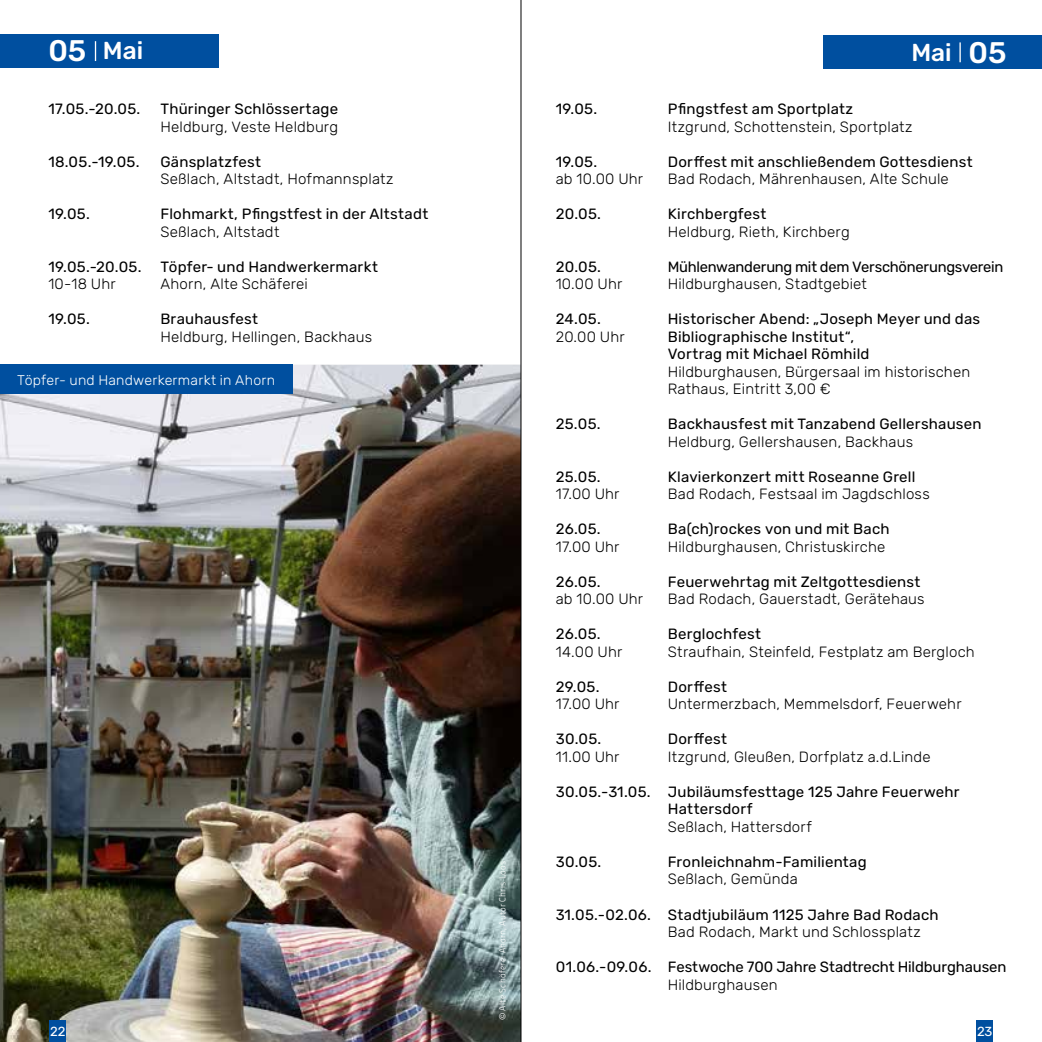
<style>
.page{position:relative;width:1042px;height:1042px;background:#fff}
.page>*{position:absolute;margin:0;border:0;box-sizing:border-box;transform-origin:0 0}
.t1{font:500 24.5px "Rubik";color:#fff}
.t2{font:300 14.88px/17.5px "Rubik";letter-spacing:.015em;color:#000}
.t3{font:14.88px/17.5px "Rubik";letter-spacing:.015em;color:#000}
.t4{font:14.88px "Rubik";letter-spacing:-.005em;color:#000}
.t5{font:14.88px "Rubik";letter-spacing:-.015em;color:#000}
.t6{font:300 14px "Rubik";letter-spacing:.015em;color:#fff}
.t7{font:13.12px "Rubik";color:#fff}
.t8{font:8.75px "Panefresco 250 wt";letter-spacing:.02em;color:#fff}
.s1{font-size:29.75px}
.s2{font-family:"Rubik";font-weight:300}
</style>
<div class="page">
<img style="left:0;top:365px;width:521px;height:677px">
<div style="left:0;top:365px;width:293px;height:29px;background:#004f9f"></div>
<div style="left:50px;top:1020px;width:16px;height:22px;background:#004f9f"></div>
<div style="left:976px;top:1020px;width:17px;height:22px;background:#004f9f"></div>
<div style="left:0;top:34px;width:219px;height:34px;background:#004f9f"></div>
<svg style="left:95px;top:41px;width:1px;height:20px"></svg>
<div style="left:823px;top:36px;width:219px;height:33px;background:#004f9f"></div>
<hr style="left:959px;top:42px;width:2px;height:20px;background:#fff">
<hr style="left:521px;top:0;width:1px;height:1042px;background:#000">
<h1 class="t1" style="left:48px;top:37px;width:96px"><span class="s1">05</span> Mai</h1>
<h1 class="t1" style="left:911px;top:38px;width:97px">Mai <span class="s1">05</span></h1>
<p class="t3" style="left:48px;top:101px;width:94px">17.05.-20.05.</p>
<p class="t3" style="left:160px;top:101px;width:179px">Thüringer Schlössertage</p>
<p class="t2" style="left:160px;top:118px;width:179px">Heldburg, Veste Heldburg</p>
<p class="t3" style="left:48px;top:153px;width:93px">18.05.-19.05.</p>
<p class="t3" style="left:160px;top:153px;width:102px">Gänsplatzfest</p>
<p class="t2" style="left:160px;top:171px;width:235px">Seßlach, Altstadt, Hofmannsplatz</p>
<p class="t3" style="left:48px;top:206px;width:43px">19.05.</p>
<p class="t3" style="left:160px;top:206px;width:269px">Flohmarkt, Pfingstfest in der Altstadt</p>
<p class="t2" style="left:160px;top:223px;width:120px">Seßlach, Altstadt</p>
<p class="t3" style="left:48px;top:258px;width:95px">19.05.-20.05.</p>
<p class="t3" style="left:160px;top:258px;width:219px">Töpfer- und Handwerkermarkt</p>
<p class="t2" style="left:48px;top:276px;width:69px">10-18 Uhr</p>
<p class="t2" style="left:160px;top:276px;width:149px">Ahorn, Alte Schäferei</p>
<p class="t3" style="left:48px;top:311px;width:43px">19.05.</p>
<p class="t3" style="left:160px;top:311px;width:99px">Brauhausfest</p>
<p class="t2" style="left:160px;top:328px;width:213px">Heldburg, Hellingen, Backhaus</p>
<p class="t6" style="left:17px;top:372px;width:260px">Töpfer- und Handwerkermarkt in Ahorn</p>
<p class="t8" style="left:496px;top:1020px;width:161px;rotate:-90deg"><span class="s2">©</span> Alte Schäferei Ahorn, Autor Chris Loos</p>
<p class="t3" style="left:556px;top:101px;width:43px">19.05.</p>
<p class="t3" style="left:668px;top:101px;width:187px">Pfingstfest am Sportplatz</p>
<p class="t2" style="left:668px;top:118px;width:246px">Itzgrund, Schottenstein, Sportplatz</p>
<p class="t3" style="left:556px;top:153px;width:43px">19.05.</p>
<p class="t3" style="left:668px;top:153px;width:306px">Dorffest mit anschließendem Gottesdienst</p>
<p class="t2" style="left:556px;top:171px;width:89px">ab 10.00 Uhr</p>
<p class="t2" style="left:668px;top:171px;width:282px">Bad Rodach, Mährenhausen, Alte Schule</p>
<p class="t3" style="left:556px;top:206px;width:47px">20.05.</p>
<p class="t3" style="left:668px;top:206px;width:100px">Kirchbergfest</p>
<p class="t2" style="left:668px;top:223px;width:183px">Heldburg, Rieth, Kirchberg</p>
<p class="t3" style="left:556px;top:258px;width:47px">20.05.</p>
<p class="t5" style="left:668px;top:258px;width:337px">Mühlenwanderung mit dem Verschönerungsverein</p>
<p class="t2" style="left:556px;top:276px;width:68px">10.00 Uhr</p>
<p class="t2" style="left:668px;top:276px;width:201px">Hildburghausen, Stadtgebiet</p>
<p class="t3" style="left:556px;top:311px;width:47px">24.05.</p>
<p class="t3" style="left:668px;top:311px;width:314px">Historischer Abend: „Joseph Meyer und das</p>
<p class="t2" style="left:556px;top:328px;width:70px">20.00 Uhr</p>
<p class="t3" style="left:668px;top:328px;width:203px">Bibliographische Institut“,<br>Vortrag mit Michael Römhild</p>
<p class="t2" style="left:668px;top:363px;width:304px">Hildburghausen, Bürgersaal im historischen<br>Rathaus, Eintritt 3,00 €</p>
<p class="t3" style="left:556px;top:416px;width:46px">25.05.</p>
<p class="t3" style="left:668px;top:416px;width:315px">Backhausfest mit Tanzabend Gellershausen</p>
<p class="t2" style="left:668px;top:433px;width:247px">Heldburg, Gellershausen, Backhaus</p>
<p class="t3" style="left:556px;top:468px;width:46px">25.05.</p>
<p class="t3" style="left:668px;top:468px;width:249px">Klavierkonzert mitt Roseanne Grell</p>
<p class="t2" style="left:556px;top:486px;width:65px">17.00 Uhr</p>
<p class="t2" style="left:668px;top:486px;width:263px">Bad Rodach, Festsaal im Jagdschloss</p>
<p class="t3" style="left:556px;top:521px;width:46px">26.05.</p>
<p class="t3" style="left:668px;top:521px;width:223px">Ba(ch)rockes von und mit Bach</p>
<p class="t2" style="left:556px;top:538px;width:65px">17.00 Uhr</p>
<p class="t2" style="left:668px;top:538px;width:219px">Hildburghausen, Christuskirche</p>
<p class="t3" style="left:556px;top:573px;width:46px">26.05.</p>
<p class="t3" style="left:668px;top:573px;width:254px">Feuerwehrtag mit Zeltgottesdienst</p>
<p class="t2" style="left:556px;top:591px;width:89px">ab 10.00 Uhr</p>
<p class="t2" style="left:668px;top:591px;width:258px">Bad Rodach, Gauerstadt, Gerätehaus</p>
<p class="t3" style="left:556px;top:626px;width:46px">26.05.</p>
<p class="t3" style="left:668px;top:626px;width:95px">Berglochfest</p>
<p class="t2" style="left:556px;top:643px;width:68px">14.00 Uhr</p>
<p class="t2" style="left:668px;top:643px;width:308px">Straufhain, Steinfeld, Festplatz am Bergloch</p>
<p class="t3" style="left:556px;top:678px;width:45px">29.05.</p>
<p class="t3" style="left:668px;top:678px;width:61px">Dorffest</p>
<p class="t2" style="left:556px;top:696px;width:65px">17.00 Uhr</p>
<p class="t2" style="left:668px;top:696px;width:295px">Untermerzbach, Memmelsdorf, Feuerwehr</p>
<p class="t3" style="left:556px;top:731px;width:47px">30.05.</p>
<p class="t3" style="left:668px;top:731px;width:61px">Dorffest</p>
<p class="t2" style="left:556px;top:748px;width:65px">11.00 Uhr</p>
<p class="t2" style="left:668px;top:748px;width:264px">Itzgrund, Gleußen, Dorfplatz a.d.Linde</p>
<p class="t3" style="left:668px;top:783px;width:293px;text-indent:-112px">30.05.-31.05. Jubiläumsfesttage 125 Jahre Feuerwehr<br>Hattersdorf</p>
<p class="t2" style="left:668px;top:818px;width:146px">Seßlach, Hattersdorf</p>
<p class="t3" style="left:556px;top:853px;width:47px">30.05.</p>
<p class="t3" style="left:668px;top:853px;width:200px">Fronleichnahm-Familientag</p>
<p class="t2" style="left:668px;top:871px;width:132px">Seßlach, Gemünda</p>
<p class="t3" style="left:556px;top:906px;width:384px">31.05.-02.06. Stadtjubiläum 1125 Jahre Bad Rodach</p>
<p class="t2" style="left:668px;top:923px;width:255px">Bad Rodach, Markt und Schlossplatz</p>
<p class="t4" style="left:556px;top:958px;width:452px">01.06.-09.06. Festwoche 700 Jahre Stadtrecht Hildburghausen</p>
<p class="t2" style="left:668px;top:976px;width:111px">Hildburghausen</p>
<p class="t7" style="left:50px;top:1024px;width:17px">22</p>
<p class="t7" style="left:977px;top:1024px;width:17px">23</p>
</div>
